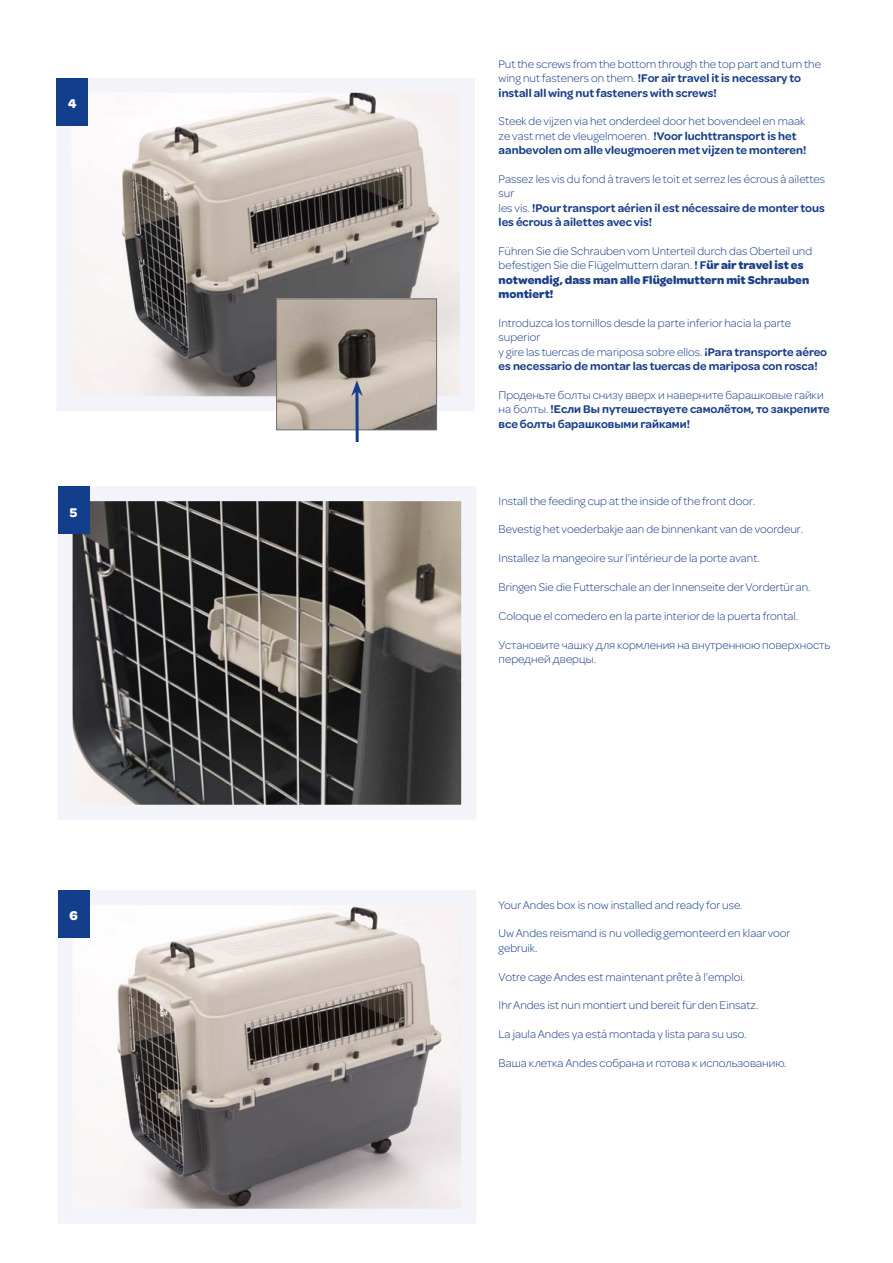
<style>
.page{position:relative;width:893px;height:1263px;background:#fff}
.page>*{position:absolute;margin:0;border:0;box-sizing:border-box;transform-origin:0 0}
.t1{font:700 13.5px "Omnes";color:#fff}
.t2{font:300 12px/14.4px "Omnes";color:#1b4089}
.t3{font:600 12px/14.4px "Omnes";color:#1b4089}
.t4{font:600 12px/14.4px "Omnes Cyrillic";color:#1b4089}
.t5{font:300 12px/14.4px "Omnes Cyrillic";color:#1b4089}
.s1{font-weight:600}
.s2{font-weight:300}
.s3{font-weight:700}
</style>
<div class="page">
<img style="left:72px;top:94px;width:387px;height:301px">
<div style="left:56px;top:78px;width:419px;height:333px;border:15px solid #f3f4fa"></div>
<img style="left:74px;top:502px;width:386px;height:302px">
<div style="left:58px;top:486px;width:418px;height:334px;border:15px solid #f3f4fa"></div>
<img style="left:74px;top:906px;width:386px;height:302px">
<div style="left:58px;top:890px;width:418px;height:334px;border:15px solid #f3f4fa"></div>
<img style="left:278px;top:301px;width:157px;height:127px">
<div style="left:276px;top:299px;width:161px;height:131px;border:1px solid #706f6f"></div>
<svg style="left:355px;top:396px;width:4px;height:46px"></svg>
<svg style="left:351px;top:380px;width:12px;height:16px"></svg>
<div style="left:56px;top:78px;width:32px;height:48px;background:#123e8c"></div>
<div style="left:58px;top:486px;width:31px;height:48px;background:#123e8c"></div>
<div style="left:58px;top:890px;width:31px;height:48px;background:#123e8c"></div>
<p class="t1" style="left:68px;top:94px;width:10px">4</p>
<p class="t1" style="left:70px;top:502px;width:9px">5</p>
<p class="t1" style="left:69px;top:906px;width:10px">6</p>
<p class="t2" style="left:499px;top:56px;width:324px">Put the screws from the bottom through the top part and turn the wing nut fasteners on them. <span class="s1">!For air travel it is necessary to install all wing nut fasteners with screws!</span></p>
<p class="t2" style="left:499px;top:113px;width:309px">Steek de vijzen via het onderdeel door het bovendeel en maak ze vast met de vleugelmoeren. <span class="s1">!Voor luchttransport is het aanbevolen om alle vleugmoeren met vijzen te monteren!</span></p>
<p class="t3" style="left:499px;top:171px;width:328px"><span class="s2">Passez les vis du fond à travers le toit et serrez les écrous à ailettes sur<br>les vis.</span> !Pour transport aérien il est nécessaire de monter tous les écrous à ailettes avec vis!</p>
<p class="t2" style="left:499px;top:243px;width:315px">Führen Sie die Schrauben vom Unterteil durch das Oberteil und befestigen Sie die Flügelmuttern daran. <span class="s1">! F</span><span class="s3">ür air travel ist es notwendig, dass man alle Flügelmuttern mit Schrauben montiert!</span></p>
<p class="t2" style="left:499px;top:315px;width:330px">Introduzca los tornillos desde la parte inferior hacia la parte superior<br>y gire las tuercas de mariposa sobre ellos. <span class="s1">¡Para transporte aéreo es necessario de montar las tuercas de mariposa con rosca!</span></p>
<p class="t4" style="left:499px;top:388px;width:333px"><span class="s2">Проденьте болты снизу вверх и наверните барашковые гайки на болты.</span> !Если Вы путешествуете самолётом, то закрепите все болты барашковыми гайками!</p>
<p class="t2" style="left:499px;top:493px;width:258px">Install the feeding cup at the inside of the front door.</p>
<p class="t2" style="left:499px;top:522px;width:306px">Bevestig het voederbakje aan de binnenkant van de voordeur.</p>
<p class="t2" style="left:499px;top:550px;width:263px">Installez la mangeoire sur l’intérieur de la porte avant.</p>
<p class="t2" style="left:499px;top:579px;width:313px">Bringen Sie die Futterschale an der Innenseite der Vordertür an.</p>
<p class="t2" style="left:499px;top:608px;width:301px">Coloque el comedero en la parte interior de la puerta frontal.</p>
<p class="t5" style="left:499px;top:638px;width:333px">Установите чашку для кормления на внутреннюю поверхность передней дверцы.</p>
<p class="t2" style="left:499px;top:897px;width:245px">Your Andes box is now installed and ready for use.</p>
<p class="t2" style="left:499px;top:926px;width:293px">Uw Andes reismand is nu volledig gemonteerd en klaar voor gebruik.</p>
<p class="t2" style="left:499px;top:969px;width:248px">Votre cage Andes est maintenant prête à l’emploi.</p>
<p class="t2" style="left:499px;top:998px;width:261px">Ihr Andes ist nun montiert und bereit für den Einsatz.</p>
<p class="t2" style="left:499px;top:1026px;width:250px">La jaula Andes ya está montada y lista para su uso.</p>
<p class="t5" style="left:499px;top:1056px;width:289px">Ваша клетка Andes собрана и готова к использованию.</p>
</div>
